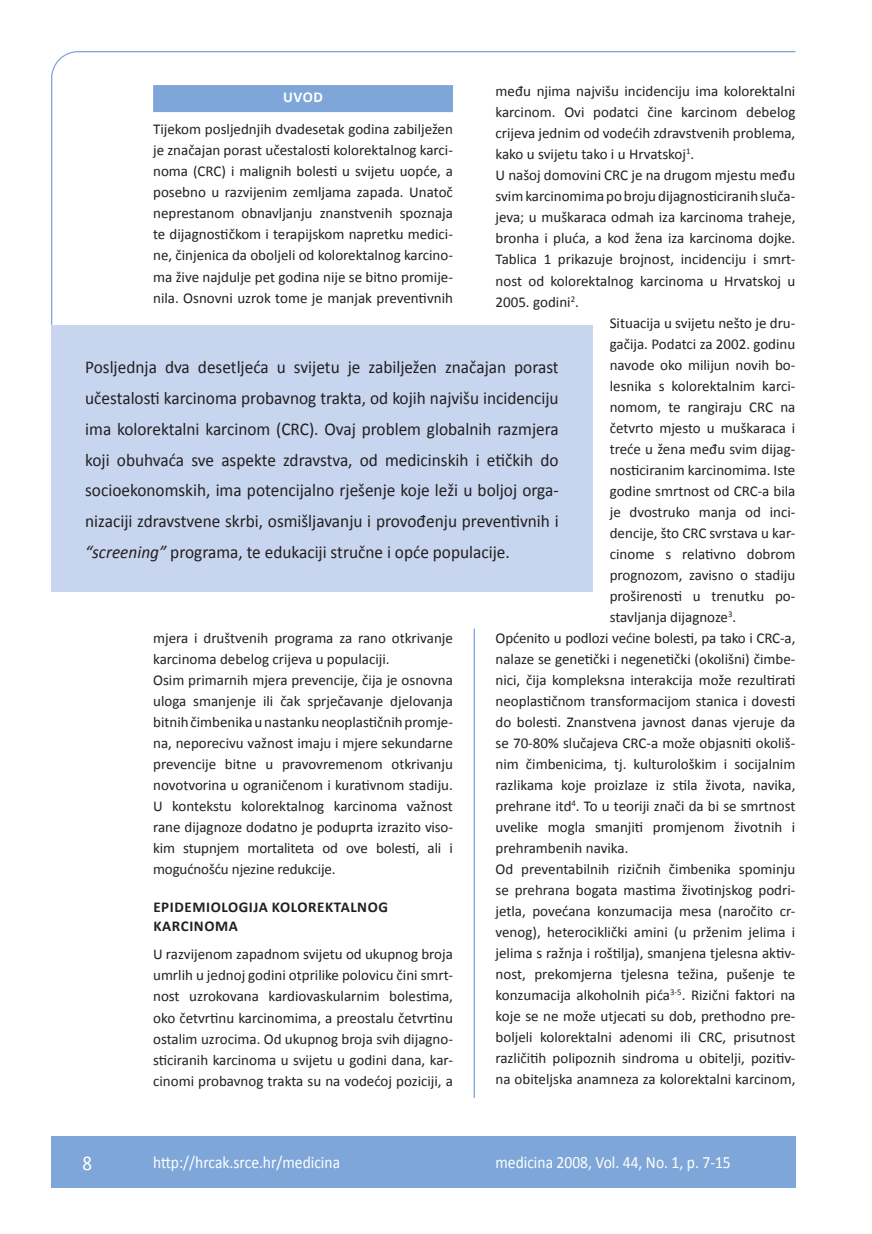
<style>
.page{position:relative;width:872px;height:1234px;background:#fff}
.page>*{position:absolute;margin:0;border:0;box-sizing:border-box;transform-origin:0 0}
.t1{font:18px/30.8px "Calibri";color:#231f20;text-align:justify;scale:.96 1}
.t2{font:17.25px "Calibri";color:#fff;scale:.9 1}
.t3{font:15px/21px "Calibri";color:#231f20;text-align:justify}
.t4{font:700 15px/19.5px "Calibri";letter-spacing:.04em;color:#231f20}
.t5{font:700 15px "Calibri";color:#fff}
.s1{font-style:italic}
</style>
<div class="page">
<svg style="left:51px;top:51px;width:745px;height:274px"></svg>
<div style="left:153px;top:85px;width:300px;height:27px;background:#7ea6d8"></div>
<div style="left:51px;top:325px;width:542px;height:267px;background:#c7d5ee"></div>
<hr style="left:473px;top:628px;width:2px;height:469px;background:#7ea6d8">
<div style="left:51px;top:1135px;width:744px;height:51px;background:#7ea6d8"></div>
<p class="t3" style="left:495px;top:80px;width:301px">među njima najvišu incidenciju ima kolorektalni</p>
<p class="t3" style="left:495px;top:101px;width:301px">karcinom. Ovi podatci čine karcinom debelog</p>
<p class="t3" style="left:495px;top:122px;width:301px">crijeva jednim od vodećih zdravstvenih problema,</p>
<p class="t3" style="left:495px;top:143px;width:200px">kako u svijetu tako i u Hrvatskoj<sup>1</sup>.</p>
<p class="t3" style="left:495px;top:164px;width:301px">U našoj domovini CRC je na drugom mjestu među</p>
<p class="t3" style="left:495px;top:185px;width:301px">svim karcinomima po broju dijagnosticiranih sluča-</p>
<p class="t3" style="left:495px;top:206px;width:301px">jeva; u muškaraca odmah iza karcinoma traheje,</p>
<p class="t3" style="left:495px;top:227px;width:301px">bronha i pluća, a kod žena iza karcinoma dojke.</p>
<p class="t3" style="left:495px;top:248px;width:301px">Tablica 1 prikazuje brojnost, incidenciju i smrt-</p>
<p class="t3" style="left:495px;top:269px;width:301px">nost od kolorektalnog karcinoma u Hrvatskoj u</p>
<p class="t3" style="left:495px;top:290px;width:85px">2005. godini<sup>2</sup>.</p>
<p class="t3" style="left:610px;top:311px;width:187px">Situacija u svijetu nešto je dru-</p>
<p class="t3" style="left:610px;top:332px;width:187px">gačija. Podatci za 2002. godinu</p>
<p class="t3" style="left:610px;top:353px;width:187px">navode oko milijun novih bo-</p>
<p class="t3" style="left:610px;top:374px;width:187px">lesnika s kolorektalnim karci-</p>
<p class="t3" style="left:610px;top:395px;width:187px">nomom, te rangiraju CRC na</p>
<p class="t3" style="left:610px;top:416px;width:187px">četvrto mjesto u muškaraca i</p>
<p class="t3" style="left:610px;top:437px;width:187px">treće u žena među svim dijag-</p>
<p class="t3" style="left:610px;top:458px;width:187px">nosticiranim karcinomima. Iste</p>
<p class="t3" style="left:610px;top:479px;width:187px">godine smrtnost od CRC-a bila</p>
<p class="t3" style="left:610px;top:500px;width:187px">je dvostruko manja od inci-</p>
<p class="t3" style="left:610px;top:521px;width:187px">dencije, što CRC svrstava u kar-</p>
<p class="t3" style="left:610px;top:542px;width:187px">cinome s relativno dobrom</p>
<p class="t3" style="left:610px;top:563px;width:187px">prognozom, zavisno o stadiju</p>
<p class="t3" style="left:610px;top:584px;width:187px">proširenosti u trenutku po-</p>
<p class="t3" style="left:610px;top:605px;width:128px">stavljanja dijagnoze<sup>3</sup>.</p>
<p class="t3" style="left:495px;top:626px;width:301px">Općenito u podlozi većine bolesti, pa tako i CRC-a,</p>
<p class="t3" style="left:495px;top:647px;width:301px">nalaze se genetički i negenetički (okolišni) čimbe-</p>
<p class="t3" style="left:495px;top:668px;width:301px">nici, čija kompleksna interakcija može rezultirati</p>
<p class="t3" style="left:495px;top:689px;width:301px">neoplastičnom transformacijom stanica i dovesti</p>
<p class="t3" style="left:495px;top:710px;width:301px">do bolesti. Znanstvena javnost danas vjeruje da</p>
<p class="t3" style="left:495px;top:731px;width:301px">se 70-80% slučajeva CRC-a može objasniti okoliš-</p>
<p class="t3" style="left:495px;top:752px;width:301px">nim čimbenicima, tj. kulturološkim i socijalnim</p>
<p class="t3" style="left:495px;top:773px;width:301px">razlikama koje proizlaze iz stila života, navika,</p>
<p class="t3" style="left:495px;top:794px;width:301px">prehrane itd<sup>4</sup>. To u teoriji znači da bi se smrtnost</p>
<p class="t3" style="left:495px;top:815px;width:301px">uvelike mogla smanjiti promjenom životnih i</p>
<p class="t3" style="left:495px;top:836px;width:134px">prehrambenih navika.</p>
<p class="t3" style="left:495px;top:857px;width:301px">Od preventabilnih rizičnih čimbenika spominju</p>
<p class="t3" style="left:495px;top:878px;width:301px">se prehrana bogata mastima životinjskog podri-</p>
<p class="t3" style="left:495px;top:899px;width:301px">jetla, povećana konzumacija mesa (naročito cr-</p>
<p class="t3" style="left:495px;top:920px;width:301px">venog), heterociklički amini (u prženim jelima i</p>
<p class="t3" style="left:495px;top:941px;width:301px">jelima s ražnja i roštilja), smanjena tjelesna aktiv-</p>
<p class="t3" style="left:495px;top:962px;width:301px">nost, prekomjerna tjelesna težina, pušenje te</p>
<p class="t3" style="left:495px;top:983px;width:301px">konzumacija alkoholnih pića<sup>3-5</sup>. Rizični faktori na</p>
<p class="t3" style="left:495px;top:1004px;width:301px">koje se ne može utjecati su dob, prethodno pre-</p>
<p class="t3" style="left:495px;top:1025px;width:301px">boljeli kolorektalni adenomi ili CRC, prisutnost</p>
<p class="t3" style="left:495px;top:1046px;width:301px">različitih polipoznih sindroma u obitelji, pozitiv-</p>
<p class="t3" style="left:495px;top:1067px;width:301px">na obiteljska anamneza za kolorektalni karcinom,</p>
<p class="t5" style="left:283px;top:88px;width:41px">UVOD</p>
<p class="t3" style="left:153px;top:118px;width:301px">Tijekom posljednjih dvadesetak godina zabilježen je značajan porast učestalosti kolorektalnog karci&shy;noma (CRC) i malignih bolesti u svijetu uopće, a posebno u razvijenim zemljama zapada. Unatoč neprestanom obnavljanju znanstvenih spoznaja te dijagnostičkom i terapijskom napretku medici&shy;ne, činjenica da oboljeli od kolorektalnog karcino&shy;ma žive najdulje pet godina nije se bitno promije&shy;nila. Osnovni uzrok tome je manjak preventivnih</p>
<p class="t1" style="left:85px;top:351px;width:495px">Posljednja dva desetljeća u svijetu je zabilježen značajan porast učestalosti karcinoma probavnog trakta, od kojih najvišu incidenciju ima kolorektalni karcinom (CRC). Ovaj problem globalnih razmjera koji obuhvaća sve aspekte zdravstva, od medicinskih i etičkih do socioekonomskih, ima potencijalno rješenje koje leži u boljoj orga&shy;nizaciji zdravstvene skrbi, osmišljavanju i provođenju preventivnih i <span class="s1">“screening”</span> programa, te edukaciji stručne i opće populacije.</p>
<p class="t3" style="left:153px;top:626px;width:301px;text-align:left">mjera i društvenih programa za rano otkrivanje karcinoma debelog crijeva u populaciji.<br>Osim primarnih mjera prevencije, čija je osnovna uloga sma- njenje ili čak sprječavanje djelovanja bitnih čimbenika u nastanku neoplastičnih promje&shy;na, neporecivu važnost imaju i mjere sekundarne prevencije bitne u pravovremenom otkrivanju novotvorina u ograniče-nom i kurativnom stadiju.<br>U kontekstu kolorektalnog karcinoma važnost rane dijagnoze dodatno je poduprta izrazito viso&shy;kim stupnjem mortaliteta od ove bolesti, ali i mogućnošću njezine redukcije.</p>
<p class="t4" style="left:153px;top:896px;width:236px">EPIDEMIOLOGIJA KOLOREKTALNOG<br>KARCINOMA</p>
<p class="t3" style="left:153px;top:943px;width:301px">U razvijenom zapadnom svijetu od ukupnog broja umrlih u jednoj godini otprilike polovicu čini smrt&shy;nost uzrokovana kardiovaskularnim bolestima, oko četvrtinu karcinomima, a preostalu četvrtinu ostalim uzrocima. Od ukupnog broja svih dijagno&shy;sticiranih karcinoma u svijetu u godini dana, kar&shy;cinomi probavnog trakta su na vodećoj poziciji, a</p>
<p class="t2" style="left:153px;top:1150px;width:209px">http://hrcak.srce.hr/medicina</p>
<p class="t2" style="left:495px;top:1151px;width:263px">medicina 2008, Vol. 44, No. 1, p. 7-15</p>
</div>
